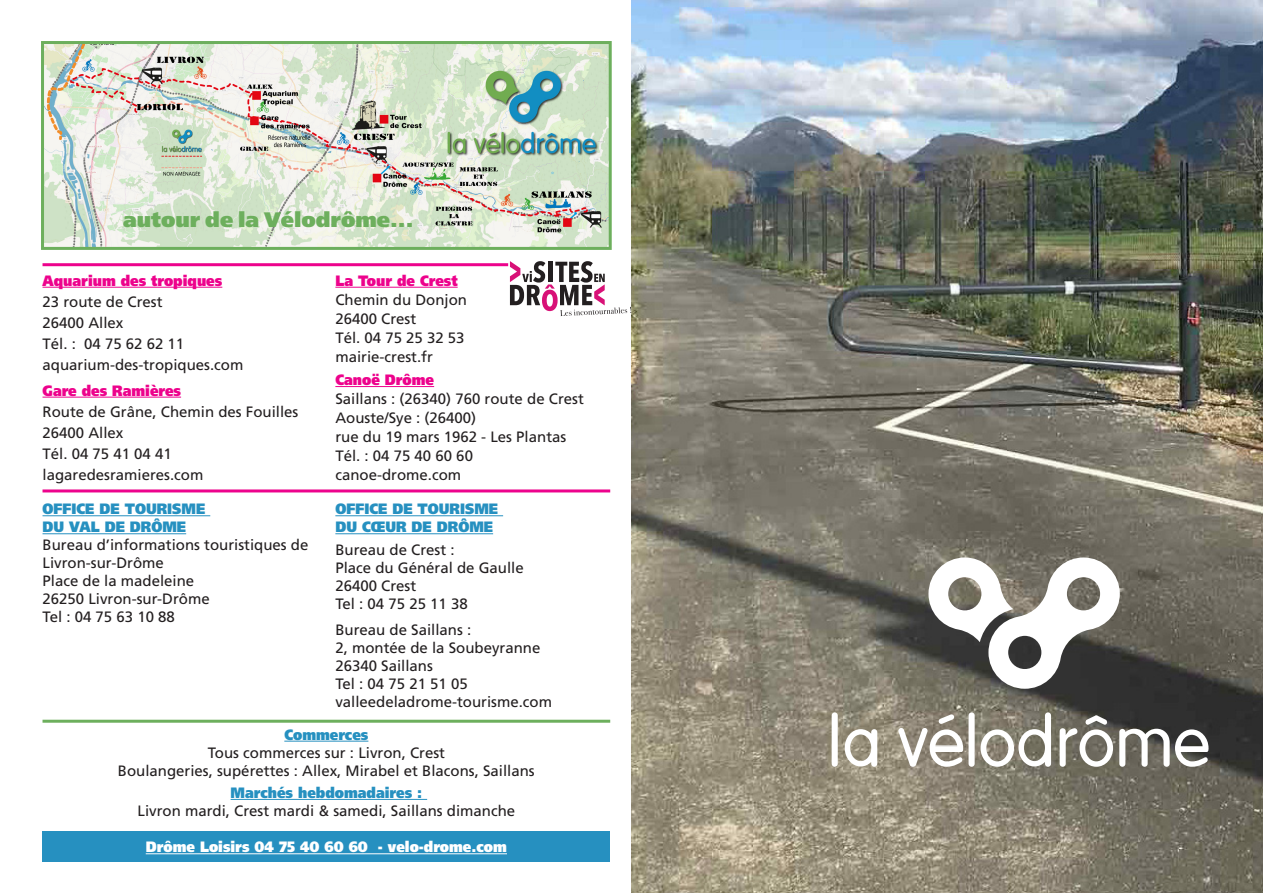
<style>
.page{position:relative;width:1263px;height:893px;background:#fff}
.page>*{position:absolute;margin:0;border:0;box-sizing:border-box;transform-origin:0 0}
.para{font:900 21px "Frutiger";color:#6daf5d}
.para-2{font:15px/18px "Frutiger";color:#231f20}
.titre{font:900 15px/18px "Frutiger";color:#2690c0;scale:.9 1}
.titre-2{font:900 15px "Frutiger";color:#ed028c;scale:.9 1}
.titre-3{font:900 15px "Frutiger";color:#fff;scale:.9 1}
.titre-4{font:15px "Frutiger";color:#231f20}
</style>
<div class="page">
<img style="left:631px;top:0;width:632px;height:893px">
<div style="left:968px;top:712px;width:7px;height:55px;background:#fff;border-radius:3px"></div>
<svg style="left:980px;top:712px;width:71px;height:55px"></svg>
<div style="left:832px;top:712px;width:6px;height:55px;background:#fff;border-radius:3px"></div>
<svg style="left:845px;top:729px;width:32px;height:38px"></svg>
<svg style="left:928px;top:557px;width:192px;height:132px"></svg>
<svg style="left:898px;top:714px;width:65px;height:53px"></svg>
<svg style="left:1059px;top:715px;width:54px;height:52px"></svg>
<svg style="left:1119px;top:729px;width:90px;height:38px"></svg>
<hr style="left:43px;top:287px;width:179px;height:1px;background:#ed028c">
<hr style="left:43px;top:397px;width:138px;height:1px;background:#ed028c">
<hr style="left:335px;top:287px;width:123px;height:1px;background:#ed028c">
<hr style="left:335px;top:386px;width:99px;height:1px;background:#ed028c">
<div style="left:43px;top:831px;width:567px;height:31px;background:#2690c0"></div>
<hr style="left:146px;top:853px;width:361px;height:1px;background:#fff">
<hr style="left:43px;top:515px;width:167px;height:1px;background:#2690c0">
<hr style="left:43px;top:533px;width:143px;height:1px;background:#2690c0">
<hr style="left:335px;top:515px;width:168px;height:1px;background:#2690c0">
<hr style="left:335px;top:533px;width:158px;height:1px;background:#2690c0">
<img style="left:45px;top:45px;width:563px;height:201px">
<div style="left:41px;top:41px;width:571px;height:209px;border:3px solid #6daf5d"></div>
<hr style="left:284px;top:741px;width:84px;height:1px;background:#2690c0">
<hr style="left:231px;top:799px;width:196px;height:1px;background:#2690c0">
<svg style="left:510px;top:261px;width:121px;height:55px"></svg>
<hr style="left:43px;top:263px;width:465px;height:3px;background:#ed028c">
<hr style="left:43px;top:489px;width:567px;height:3px;background:#ed028c">
<hr style="left:43px;top:720px;width:567px;height:3px;background:#6daf5d">
<p class="para" style="left:123px;top:207px;width:292px">autour de la Vélodrôme...</p>
<p class="titre-2" style="left:43px;top:271px;width:201px">Aquarium des tropiques</p>
<p class="para-2" style="left:43px;top:292px;width:122px">23 route de Crest</p>
<p class="para-2" style="left:43px;top:314px;width:82px">26400 Allex</p>
<p class="para-2" style="left:43px;top:335px;width:143px">Tél. : 04 75 62 62 11</p>
<p class="para-2" style="left:43px;top:356px;width:202px">aquarium-des-tropiques.com</p>
<p class="titre-2" style="left:43px;top:381px;width:155px">Gare des Ramières</p>
<p class="para-2" style="left:43px;top:402px;width:257px">Route de Grâne, Chemin des Fouilles</p>
<p class="para-2" style="left:43px;top:424px;width:82px">26400 Allex</p>
<p class="para-2" style="left:43px;top:445px;width:131px">Tél. 04 75 41 04 41</p>
<p class="para-2" style="left:43px;top:466px;width:162px">lagaredesramieres.com</p>
<p class="titre-2" style="left:335px;top:271px;width:137px">La Tour de Crest</p>
<p class="para-2" style="left:335px;top:290px;width:133px">Chemin du Donjon</p>
<p class="para-2" style="left:335px;top:309px;width:82px">26400 Crest</p>
<p class="para-2" style="left:335px;top:328px;width:131px">Tél. 04 75 25 32 53</p>
<p class="para-2" style="left:335px;top:347px;width:99px">mairie-crest.fr</p>
<p class="titre-2" style="left:335px;top:371px;width:111px">Canoë Drôme</p>
<p class="para-2" style="left:335px;top:390px;width:250px">Saillans : (26340) 760 route de Crest</p>
<p class="para-2" style="left:335px;top:408px;width:232px;line-height:19px">Aouste/Sye : (26400)<br>rue du 19 mars 1962 - Les Plantas<br>Tél. : 04 75 40 60 60</p>
<p class="para-2" style="left:335px;top:466px;width:127px">canoe-drome.com</p>
<p class="titre" style="left:43px;top:500px;width:182px">OFFICE DE TOURISME<br>DU VAL DE DRÔME</p>
<p class="para-2" style="left:43px;top:536px;width:267px">Bureau d’informations touristiques de<br>Livron-sur-Drôme</p>
<p class="para-2" style="left:43px;top:572px;width:169px">Place de la madeleine<br>26250 Livron-sur-Drôme</p>
<p class="para-2" style="left:43px;top:608px;width:134px">Tel : 04 75 63 10 88</p>
<p class="titre" style="left:335px;top:500px;width:182px">OFFICE DE TOURISME<br>DU CŒUR DE DRÔME</p>
<p class="titre-4" style="left:335px;top:540px;width:121px">Bureau de Crest :</p>
<p class="para-2" style="left:335px;top:558px;width:190px">Place du Général de Gaulle<br>26400 Crest</p>
<p class="para-2" style="left:335px;top:594px;width:134px">Tel : 04 75 25 11 38</p>
<p class="para-2" style="left:335px;top:621px;width:137px">Bureau de Saillans :</p>
<p class="para-2" style="left:335px;top:639px;width:207px">2, montée de la Soubeyranne<br>26340 Saillans</p>
<p class="para-2" style="left:335px;top:675px;width:134px">Tel : 04 75 21 51 05</p>
<p class="para-2" style="left:335px;top:693px;width:218px">valleedeladrome-tourisme.com</p>
<p class="titre" style="left:284px;top:725px;width:95px">Commerces</p>
<p class="para-2" style="left:208px;top:743px;width:239px">Tous commerces sur : Livron, Crest</p>
<p class="para-2" style="left:118px;top:761px;width:418px">Boulangeries, supérettes : Allex, Mirabel et Blacons, Saillans</p>
<p class="titre" style="left:231px;top:783px;width:214px">Marchés hebdomadaires :</p>
<p class="para-2" style="left:138px;top:801px;width:379px">Livron mardi, Crest mardi &amp; samedi, Saillans dimanche</p>
<p class="titre-3" style="left:146px;top:838px;width:403px">Drôme Loisirs 04 75 40 60 60 - velo-drome.com</p>
</div>
